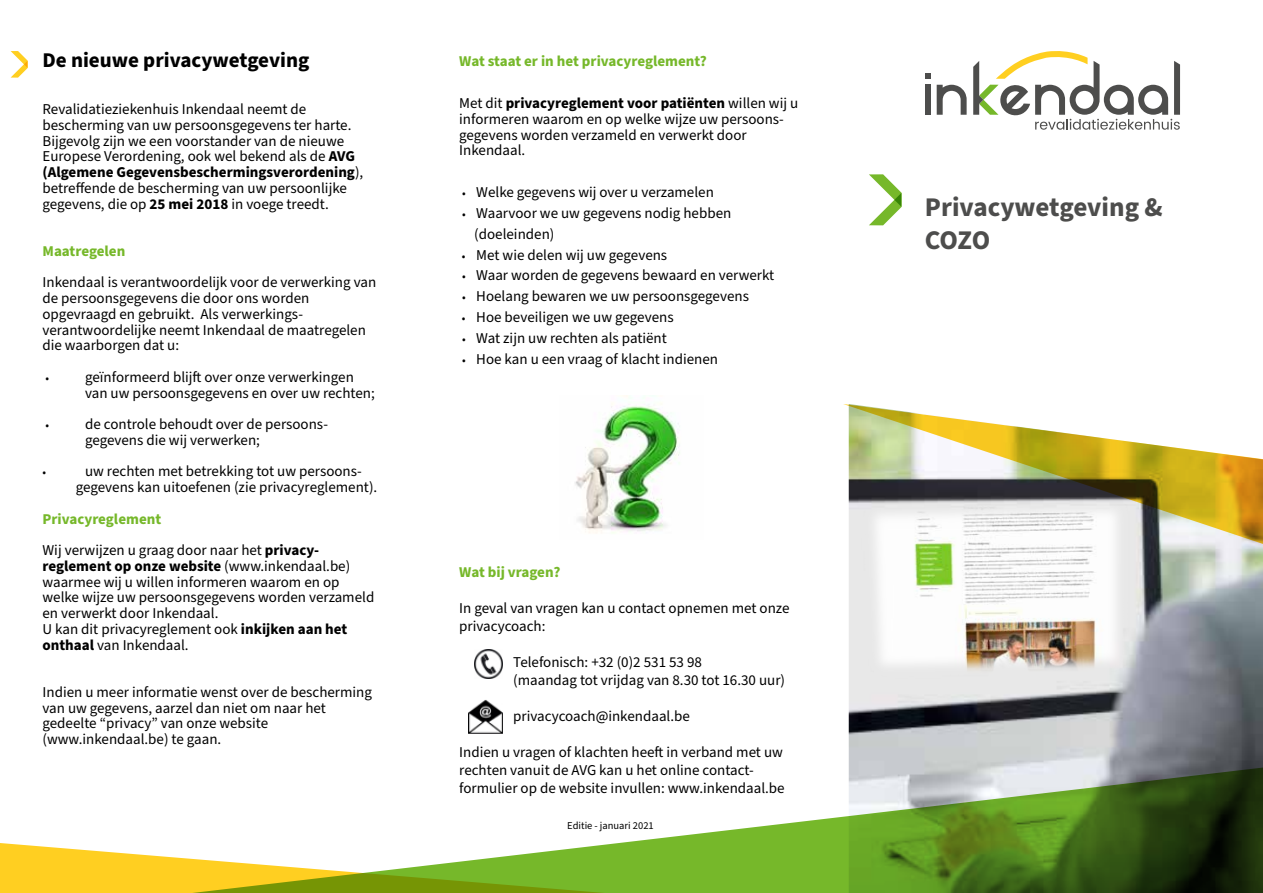
<style>
.page{position:relative;width:1263px;height:893px;background:#fff}
.page>*{position:absolute;margin:0;border:0;box-sizing:border-box;transform-origin:0 0}
.t1{font:700 27px/33px "Source Sans Pro";letter-spacing:-.005em;color:#4d4d4c}
.t2{font:700 21px "Source Sans Pro";color:#000}
.t3{font:15px/15.8px "Source Sans Pro";color:#000}
.t4{font:700 15px "Source Sans Pro";color:#76b82a}
.t5{font:12px "Source Sans Pro";color:#000}
.t6{font:10.5px "Source Sans Pro";color:#000}
.s1{font-weight:700}
.s2{font-size:12px}
.s3{font-weight:700;color:#76b82a}
</style>
<div class="page">
<div style="left:925px;top:85px;width:6px;height:30px;background:#4d4d4c"></div>
<svg style="left:937px;top:85px;width:30px;height:30px"></svg>
<svg style="left:925px;top:73px;width:6px;height:6px"></svg>
<svg style="left:973px;top:51px;width:207px;height:79px"></svg>
<svg style="left:869px;top:174px;width:32px;height:51px"></svg>
<svg style="left:0;top:843px;width:77px;height:50px;background:#ffd22f"></svg>
<img style="left:849px;top:549px;width:414px;height:217px">
<svg style="left:843px;top:404px;width:420px;height:145px"></svg>
<svg style="left:77px;top:766px;width:1186px;height:127px"></svg>
<img style="left:861px;top:497px;width:269px;height:181px">
<svg style="left:11px;top:51px;width:17px;height:27px"></svg>
<img style="left:575px;top:395px;width:105px;height:139px">
<img style="left:474px;top:650px;width:28px;height:28px">
<img style="left:468px;top:700px;width:34px;height:33px">
<h2 class="t2" style="left:43px;top:46px;width:268px">De nieuwe privacywetgeving</h2>
<p class="t3" style="left:43px;top:102px;width:322px">Revalidatieziekenhuis Inkendaal neemt de bescherming van uw persoonsgegevens ter harte.<br>Bijgevolg zijn we een voorstander van de nieuwe Europese Verordening, ook wel bekend als de <span class="s1">AVG (Algemene Gegevensbeschermingsverordening</span>), betreffende de bescherming van uw persoonlijke gegevens, die op <span class="s1">25 mei 2018</span> in voege treedt.</p>
<p class="t4" style="left:43px;top:241px;width:84px">Maatregelen</p>
<p class="t3" style="left:43px;top:275px;width:335px">Inkendaal is verantwoordelijk voor de verwerking van de persoonsgegevens die door ons worden opgevraagd en gebruikt. Als verwerkings&shy;verantwoordelijke neemt Inkendaal de maatregelen die waarborgen dat u:</p>
<p class="t3" style="left:85px;top:369px;width:291px;text-indent:-40px"><span class="s2">•</span> geïnformeerd blijft over onze verwerkingen van uw persoonsgegevens en over uw rechten;</p>
<p class="t3" style="left:85px;top:417px;width:245px;text-indent:-40px"><span class="s2">•</span> de controle behoudt over de persoons&shy;gegevens die wij verwerken;</p>
<p class="t5" style="left:43px;top:464px;width:5px">•</p>
<p class="t3" style="left:76px;top:464px;width:303px;text-align:center">uw rechten met betrekking tot uw persoons&shy;gegevens kan uitoefenen (zie privacyreglement).</p>
<p class="t3" style="left:43px;top:503px;width:278px;line-height:31.5px"><span class="s3">Privacyreglement<br></span>Wij verwijzen u graag door naar het <span class="s1">privacy-</span></p>
<p class="t3" style="left:43px;top:558px;width:333px"><span class="s1">reglement op onze website</span> (www.inkendaal.be) waarmee wij u willen informeren waarom en op welke wijze uw persoonsgegevens worden verzameld en verwerkt door Inkendaal.<br>U kan dit privacyreglement ook <span class="s1">inkijken aan het onthaal</span> van Inkendaal.</p>
<p class="t3" style="left:43px;top:684px;width:331px">Indien u meer informatie wenst over de bescherming van uw gegevens, aarzel dan niet om naar het gedeelte “privacy” van onze website (www.inkendaal.be) te gaan.</p>
<p class="t4" style="left:459px;top:51px;width:249px">Wat staat er in het privacyreglement?</p>
<p class="t3" style="left:459px;top:96px;width:341px">Met dit <span class="s1">privacyreglement voor patiënten</span> willen wij u informeren waarom en op welke wijze uw persoons&shy;gegevens worden verzameld en verwerkt door Inkendaal.</p>
<p class="t3" style="left:462px;top:185px;width:253px"><span class="s2">•</span> Welke gegevens wij over u verzamelen</p>
<p class="t3" style="left:474px;top:203px;width:259px;line-height:20.9px;text-indent:-12px"><span class="s2">•</span> Waarvoor we uw gegevens nodig hebben (doeleinden)</p>
<p class="t3" style="left:462px;top:247px;width:207px"><span class="s2">•</span> Met wie delen wij uw gegevens</p>
<p class="t3" style="left:462px;top:268px;width:314px"><span class="s2">•</span> Waar worden de gegevens bewaard en verwerkt</p>
<p class="t3" style="left:462px;top:289px;width:288px"><span class="s2">•</span> Hoelang bewaren we uw persoonsgegevens</p>
<p class="t3" style="left:462px;top:310px;width:213px"><span class="s2">•</span> Hoe beveiligen we uw gegevens</p>
<p class="t3" style="left:462px;top:331px;width:206px"><span class="s2">•</span> Wat zijn uw rechten als patiënt</p>
<p class="t3" style="left:462px;top:351px;width:257px"><span class="s2">•</span> Hoe kan u een vraag of klacht indienen</p>
<p class="t4" style="left:459px;top:562px;width:103px">Wat bij vragen?</p>
<p class="t3" style="left:459px;top:600px;width:332px;line-height:18px">In geval van vragen kan u contact opnemen met onze privacycoach:</p>
<p class="t3" style="left:513px;top:654px;width:273px;line-height:18px">Telefonisch: +32 (0)2 531 53 98<br>(maandag tot vrijdag van 8.30 tot 16.30 uur)</p>
<p class="t3" style="left:513px;top:709px;width:178px">privacycoach@inkendaal.be</p>
<p class="t3" style="left:459px;top:744px;width:327px;line-height:18px">Indien u vragen of klachten heeft in verband met uw rechten vanuit de AVG kan u het online contact&shy;formulier op de website invullen: www.inkendaal.be</p>
<p class="t6" style="left:567px;top:819px;width:88px">Editie - januari 2021</p>
<h1 class="t1" style="left:925px;top:191px;width:239px">Privacywetgeving &amp;<br>COZO</h1>
</div>
